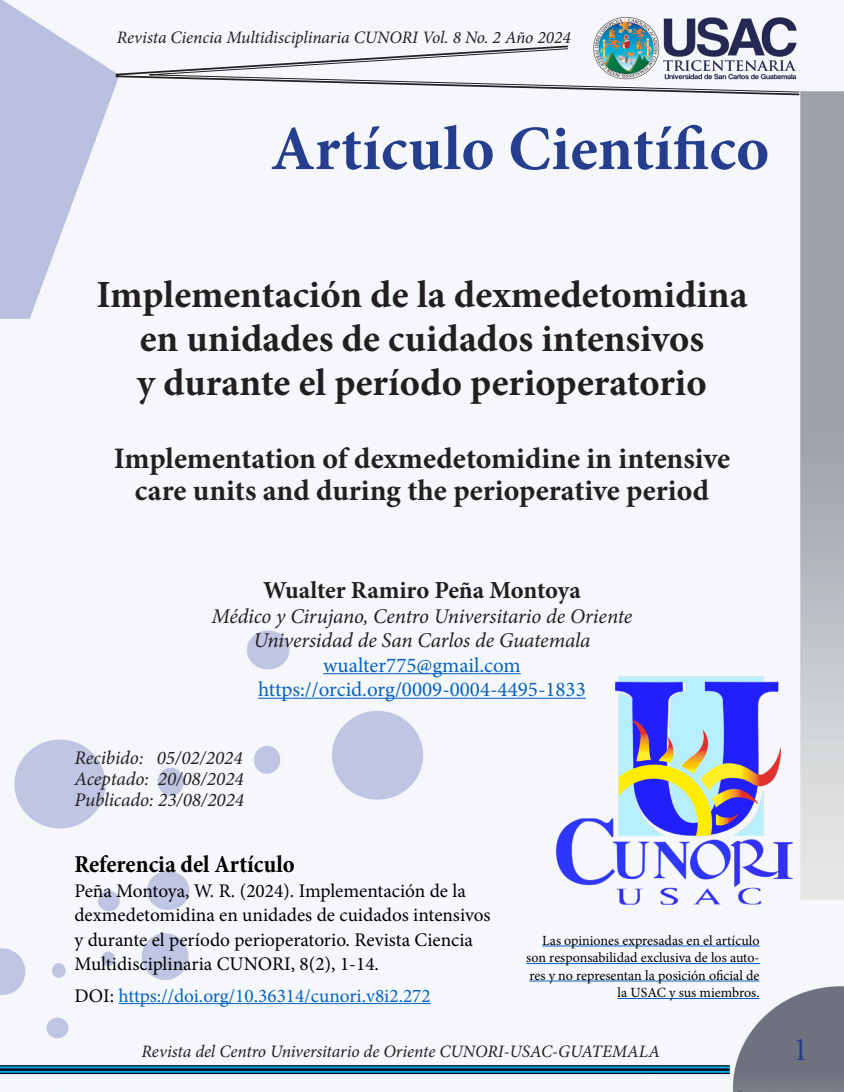
<style>
.page{position:relative;width:844px;height:1092px;background:#fff}
.page>*{position:absolute;margin:0;border:0;box-sizing:border-box;transform-origin:0 0}
.capitulo{font:700 63px "Minion Pro";letter-spacing:.005em;color:#253f8e}
.titulo{font:700 38.5px/43.8px "Minion Pro";color:#231f20;text-align:center}
.t1{font:31.5px "Bask Old Face";color:#253f8e}
.titulo-2{font:700 29.75px "Minion Pro";color:#231f20}
.titulo-3{font:700 24.5px "Minion Pro";letter-spacing:-.005em;color:#231f20}
.t2{font:700 condensed 24.5px "Minion Pro";color:#000}
.titulo-4{font:italic 21px "Minion Pro";letter-spacing:-.005em;color:#231f20}
.titulo-5{font:21px "Minion Pro";color:#0563c1}
.t3{font:19.25px/24.5px "Minion Pro";color:#000}
.t4{font:italic 19.25px "Minion Pro";letter-spacing:-.005em;color:#231f20}
.t5{font:19.25px "Minion Pro";color:#0563c1}
.t6{font:italic 17.5px "Minion Pro";letter-spacing:-.005em;color:#231f20}
.t7{font:14px/17.5px "Minion Pro";color:#000;text-align:right}
.s1{color:#000}
</style>
<div class="page">
<img style="left:0;top:0;width:843px;height:1091px">
<svg style="left:115px;top:45px;width:685px;height:51px"></svg>
<img style="left:546px;top:667px;width:258px;height:248px">
<svg style="left:0;top:1066px;width:729px;height:6px;background:#0572a0"></svg>
<hr style="left:0;top:1065px;width:729px;height:1px;background:#100c18">
<hr style="left:0;top:1068px;width:729px;height:2px;background:#100c18">
<hr style="left:0;top:1072px;width:729px;height:1px;background:#100c18">
<hr style="left:323px;top:673px;width:197px;height:1px;background:#0563c1">
<hr style="left:258px;top:697px;width:327px;height:1px;background:#0563c1">
<hr style="left:118px;top:1002px;width:312px;height:1px;background:#0563c1">
<hr style="left:542px;top:945px;width:217px;height:1px;background:#0563c1">
<hr style="left:526px;top:963px;width:233px;height:1px;background:#0563c1">
<hr style="left:529px;top:980px;width:230px;height:1px;background:#0563c1">
<hr style="left:617px;top:998px;width:142px;height:1px;background:#0563c1">
<p class="t6" style="left:117px;top:25px;width:455px">Revista Ciencia Multidisciplinaria CUNORI Vol. 8 No. 2 Año 2024</p>
<p class="capitulo" style="left:270px;top:104px;width:500px">Artículo Científico</p>
<p class="titulo" style="left:96px;top:273px;width:652px">Implementación de la dexmedetomidina en unidades de cuidados intensivos</p>
<p class="titulo" style="left:137px;top:360px;width:571px">y durante el período perioperatorio</p>
<p class="titulo-2" style="left:114px;top:438px;width:618px">Implementation of dexmedetomidine in intensive</p>
<p class="titulo-2" style="left:135px;top:469px;width:575px">care units and during the perioperative period</p>
<p class="titulo-3" style="left:263px;top:573px;width:319px">Wualter Ramiro Peña Montoya</p>
<p class="titulo-4" style="left:211px;top:601px;width:422px">Médico y Cirujano, Centro Universitario de Oriente</p>
<p class="titulo-4" style="left:253px;top:626px;width:338px">Universidad de San Carlos de Guatemala</p>
<p class="titulo-5" style="left:323px;top:650px;width:199px">wualter775@gmail.com</p>
<p class="titulo-5" style="left:258px;top:675px;width:329px">https://orcid.org/0009-0004-4495-1833</p>
<p class="t4" style="left:74px;top:744px;width:170px">Recibido: 05/02/2024</p>
<p class="t4" style="left:74px;top:765px;width:171px">Aceptado: 20/08/2024</p>
<p class="t4" style="left:74px;top:786px;width:171px">Publicado: 23/08/2024</p>
<p class="t2" style="left:74px;top:847px;width:222px">Referencia del Artículo</p>
<p class="t3" style="left:74px;top:878px;width:417px">Peña Montoya, W. R. (2024). Implementación de la dexmedetomidina en unidades de cuidados intensivos y durante el período perioperatorio. Revista Ciencia Multidisciplinaria CUNORI, 8(2), 1-14.</p>
<p class="t5" style="left:74px;top:982px;width:358px"><span class="s1">DOI:</span> https://doi.org/10.36314/cunori.v8i2.272</p>
<p class="t7" style="left:526px;top:931px;width:235px">Las opiniones expresadas en el artículo son responsabilidad exclusiva de los auto&shy;res y no representan la posición oficial de la USAC y sus miembros.</p>
<p class="t6" style="left:141px;top:1039px;width:520px">Revista del Centro Universitario de Oriente CUNORI-USAC-GUATEMALA</p>
<h3 class="t1" style="left:792px;top:1032px;width:17px">1</h3>
</div>
